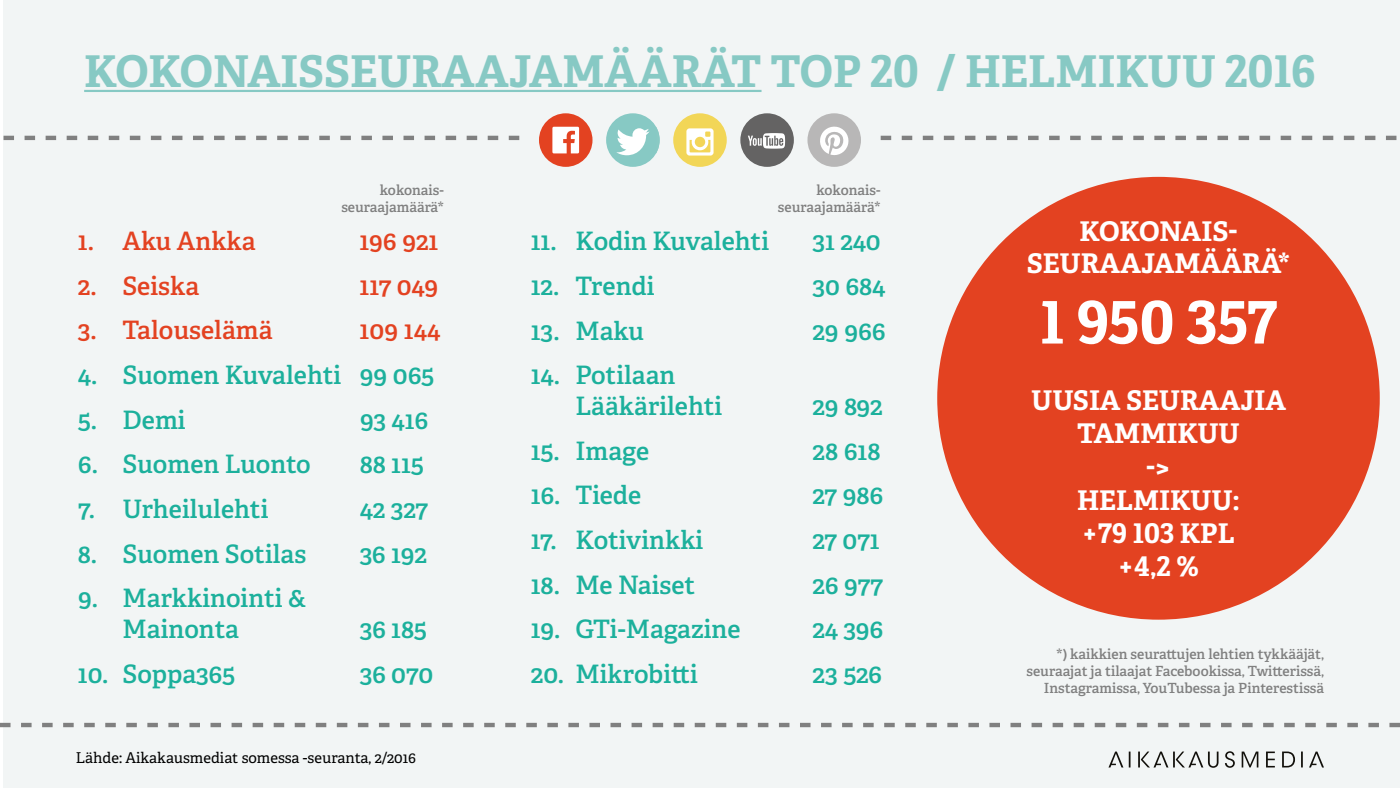
<style>
.page{position:relative;width:1400px;height:788px;background:#fff}
.page>*{position:absolute;margin:0;border:0;box-sizing:border-box;transform-origin:0 0}
.t1{font:700 58.62px "Adelle";letter-spacing:-.02em;color:#fff}
.t2{font:700 43.75px "Adelle";color:#87c9c4}
.t3{font:700 27.12px/33.2px "Adelle";color:#fff}
.t4{font:600 25.38px/30.6px "Adelle";color:#1cb09c}
.t5{font:600 25.38px "Adelle";color:#e34221}
.t6{font:14.88px "Adelle";color:#000}
.t7{font:600 14px/16.8px "Adelle";color:#808080;text-align:right}
</style>
<div class="page">
<div style="left:3px;top:0;width:1397px;height:788px;background:#f2f5f5"></div>
<svg style="left:1129px;top:751px;width:2px;height:16px"></svg>
<svg style="left:1108px;top:751px;width:15px;height:16px"></svg>
<svg style="left:1309px;top:751px;width:15px;height:16px"></svg>
<svg style="left:1138px;top:751px;width:81px;height:16px"></svg>
<svg style="left:1225px;top:751px;width:10px;height:16px"></svg>
<svg style="left:1242px;top:751px;width:16px;height:16px"></svg>
<svg style="left:1266px;top:751px;width:9px;height:16px"></svg>
<svg style="left:1282px;top:751px;width:13px;height:16px"></svg>
<svg style="left:1301px;top:751px;width:2px;height:16px"></svg>
<div style="left:937px;top:177px;width:443px;height:442px;background:#e34221;border-radius:50%"></div>
<svg style="left:3px;top:136px;width:516px;height:4px"></svg>
<svg style="left:881px;top:136px;width:516px;height:4px"></svg>
<svg style="left:0;top:722px;width:1400px;height:5px"></svg>
<hr style="left:84px;top:90px;width:678px;height:2px;background:#87c9c4">
<div style="left:539px;top:113px;width:54px;height:54px;background:#e34221;border-radius:50%"></div>
<svg style="left:552px;top:127px;width:27px;height:26px"></svg>
<div style="left:606px;top:113px;width:54px;height:54px;background:#87c9c4;border-radius:50%"></div>
<img style="left:656px;top:127px;width:4px;height:26px">
<svg style="left:616px;top:128px;width:33px;height:27px"></svg>
<div style="left:673px;top:113px;width:54px;height:54px;background:#f2d657;border-radius:50%"></div>
<img style="left:688px;top:155px;width:24px;height:1px">
<svg style="left:686px;top:128px;width:28px;height:27px"></svg>
<div style="left:740px;top:113px;width:54px;height:54px;background:#646363;border-radius:50%"></div>
<svg style="left:748px;top:133px;width:37px;height:16px"></svg>
<div style="left:807px;top:113px;width:54px;height:54px;background:#b8b7b7;border-radius:50%"></div>
<svg style="left:820px;top:126px;width:29px;height:29px"></svg>
<h2 class="t2" style="left:84px;top:39px;width:192px">KOKONAISSEU</h2>
<h2 class="t2" style="left:411px;top:39px;width:677px">RAAJAMÄÄRÄT TOP 20 / HE LMIKUU</h2>
<h2 class="t2" style="left:1225px;top:39px;width:92px">2016</h2>
<p class="t7" style="left:341px;top:181px;width:104px">kokonais&shy;seuraajamäärä*</p>
<p class="t7" style="left:778px;top:181px;width:104px">kokonais&shy;seuraajamäärä*</p>
<p class="t5" style="left:78px;top:222px;width:179px">1. Aku Ankka</p>
<p class="t5" style="left:360px;top:222px;width:80px">196 921</p>
<p class="t5" style="left:78px;top:267px;width:123px">2. Seiska</p>
<p class="t5" style="left:360px;top:267px;width:80px">117 049</p>
<p class="t5" style="left:78px;top:312px;width:196px">3. Talouselämä</p>
<p class="t5" style="left:360px;top:312px;width:82px">109 144</p>
<p class="t4" style="left:78px;top:358px;width:358px">4. Suomen Kuvalehti 99 065</p>
<p class="t4" style="left:78px;top:403px;width:109px">5. Demi</p>
<p class="t4" style="left:360px;top:403px;width:70px">93 416</p>
<p class="t4" style="left:78px;top:448px;width:234px">6. Suomen Luonto</p>
<p class="t4" style="left:360px;top:448px;width:66px">88 115</p>
<p class="t4" style="left:78px;top:492px;width:192px">7. Urheilulehti</p>
<p class="t4" style="left:360px;top:492px;width:70px">42 327</p>
<p class="t4" style="left:78px;top:537px;width:230px">8. Suomen Sotilas</p>
<p class="t4" style="left:360px;top:537px;width:69px">36 192</p>
<p class="t4" style="left:123px;top:582px;width:185px;text-indent:-45px">9. Markkinointi &amp;<br>Mainonta</p>
<p class="t4" style="left:360px;top:612px;width:69px">36 185</p>
<p class="t4" style="left:78px;top:657px;width:159px">10. Soppa365</p>
<p class="t4" style="left:360px;top:657px;width:75px">36 070</p>
<p class="t6" style="left:76px;top:747px;width:341px">Lähde: Aikakausmediat somessa -seuranta, 2/2016</p>
<p class="t4" style="left:531px;top:225px;width:240px">11. Kodin Kuvalehti</p>
<p class="t4" style="left:813px;top:225px;width:70px">31 240</p>
<p class="t4" style="left:531px;top:269px;width:125px">12. Trendi</p>
<p class="t4" style="left:813px;top:269px;width:74px">30 684</p>
<p class="t4" style="left:531px;top:314px;width:115px">13. Maku</p>
<p class="t4" style="left:813px;top:314px;width:75px">29 966</p>
<p class="t4" style="left:575px;top:359px;width:148px;text-indent:-45px">14. Potilaan<br>Lääkärilehti</p>
<p class="t4" style="left:813px;top:389px;width:72px">29 892</p>
<p class="t4" style="left:531px;top:434px;width:120px">15. Image</p>
<p class="t4" style="left:813px;top:434px;width:69px">28 618</p>
<p class="t4" style="left:531px;top:478px;width:112px">16. Tiede</p>
<p class="t4" style="left:813px;top:478px;width:72px">27 986</p>
<p class="t4" style="left:531px;top:523px;width:174px">17. Kotivinkki</p>
<p class="t4" style="left:813px;top:523px;width:69px">27 071</p>
<p class="t4" style="left:531px;top:568px;width:166px">18. Me Naiset</p>
<p class="t4" style="left:813px;top:568px;width:72px">26 977</p>
<p class="t4" style="left:531px;top:612px;width:211px">19. GTi-Magazine</p>
<p class="t4" style="left:813px;top:612px;width:72px">24 396</p>
<p class="t4" style="left:531px;top:657px;width:169px">20. Mikrobitti</p>
<p class="t4" style="left:813px;top:657px;width:71px">23 526</p>
<p class="t3" style="left:1080px;top:213px;width:117px">KOKONAIS-</p>
<p class="t3" style="left:1027px;top:246px;width:19px">SEU</p>
<p class="t3" style="left:1081px;top:246px;width:211px">RAAJAMÄÄRÄ*</p>
<h1 class="t1" style="left:1040px;top:280px;width:239px">1 950 357</h1>
<p class="t3" style="left:1031px;top:383px;width:19px">UUSIA</p>
<p class="t3" style="left:1126px;top:383px;width:19px">SEU</p>
<p class="t3" style="left:1180px;top:383px;width:91px">RAAJIA</p>
<p class="t3" style="left:1077px;top:416px;width:39px">TAMMIKUU</p>
<p class="t3" style="left:1077px;top:449px;width:95px;text-indent:69px">-&gt;<br>HELMIKUU</p>
<p class="t3" style="left:1233px;top:482px;width:9px">:</p>
<p class="t3" style="left:1082px;top:516px;width:154px">+79 103 KPL</p>
<p class="t3" style="left:1118px;top:549px;width:82px">+4,2 %</p>
<p class="t7" style="left:1026px;top:645px;width:299px">*) kaikkien seurattujen lehtien tykkääjät, seuraajat ja tilaajat Facebookissa, Twitterissä,<br>Instagramissa, YouTubessa ja Pinterestissä</p>
</div>
